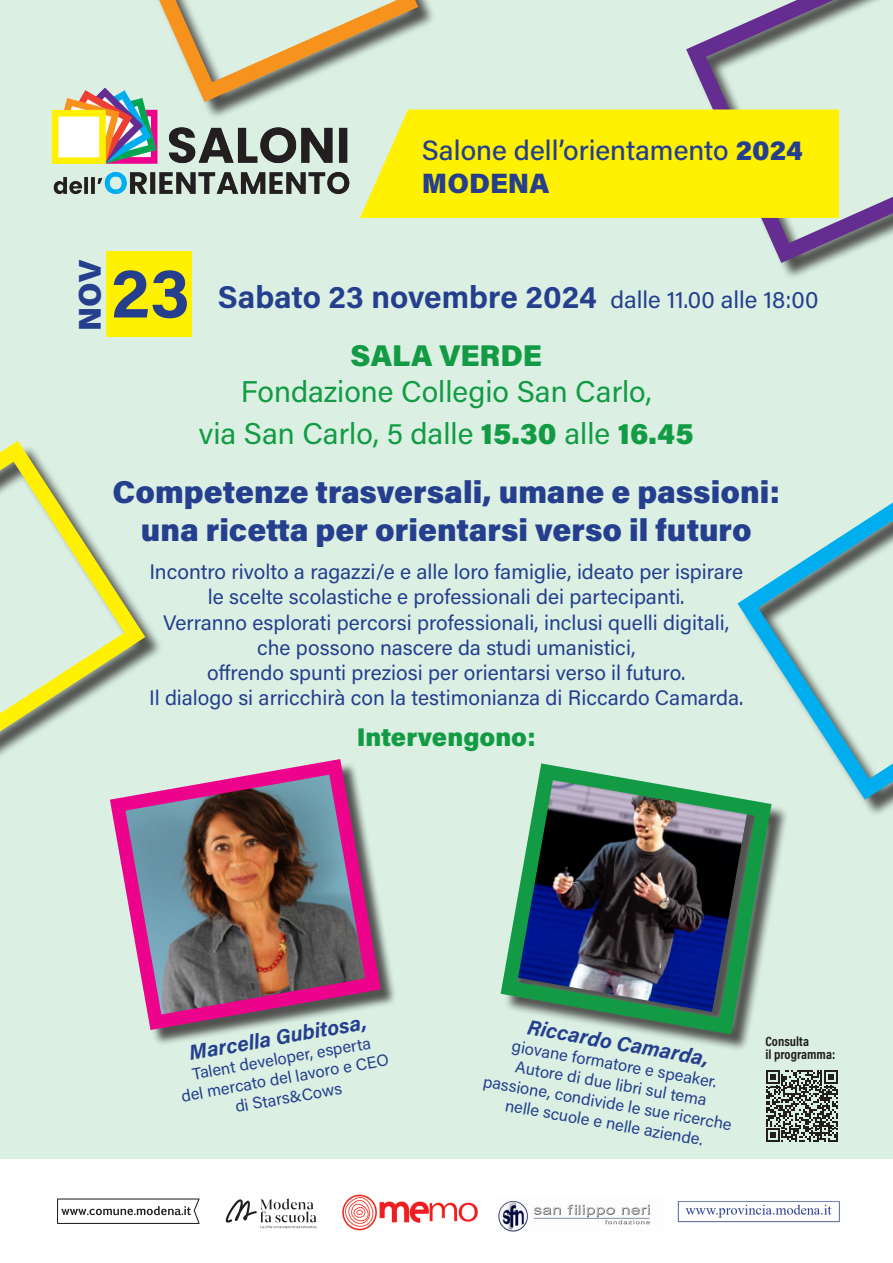
<style>
.page{position:relative;width:893px;height:1263px;background:#fff}
.page>*{position:absolute;margin:0;border:0;box-sizing:border-box;transform-origin:0 0}
.t1{font:700 70.5px "Acumin Pro";color:#253f8e}
.t2{font:900 31.5px/37.8px "Acumin Pro";color:#253f8e;text-align:center}
.t3{font:700 31.5px "Acumin Pro";color:#253f8e}
.t4{font:30px/41.4px "Acumin Pro";color:#129b44;text-align:center}
.t5{font:900 30px "Acumin Pro";color:#129b44}
.t6{font:500 27.9px/33.5px "Acumin Pro";color:#253f8e}
.t7{font:900 25.5px "Acumin Pro";color:#129b44}
.t8{font:21px/25.2px "Acumin Pro";color:#253f8e;text-align:center}
.t9{font:italic 700 21px "Acumin Pro";color:#253f8e}
.t10{font:16.5px/19.8px "Acumin Pro";color:#253f8e;text-align:center}
.t11{font:700 13.5px/13.5px "Acumin Pro Cond";color:#231f20}
.s1{font-weight:900}
.s2{font-weight:400;font-size:24px}
</style>
<div class="page">
<div style="left:0;top:0;width:893px;height:1158px;background:#dbf0e3"></div>
<svg style="left:0;top:441px;width:156px;height:315px"></svg>
<svg style="left:686px;top:0;width:207px;height:273px"></svg>
<img style="left:51px;top:90px;width:299px;height:105px">
<div style="left:360px;top:109px;width:479px;height:109px;background:#fff101"></div>
<div style="left:107px;top:252px;width:85px;height:85px;background:#fff101"></div>
<div style="left:113px;top:0;width:323px;height:120px;background:#231f20;opacity:.75"></div>
<svg style="left:100px;top:0;width:328px;height:112px"></svg>
<svg style="left:737px;top:502px;width:156px;height:308px"></svg>
<svg style="left:57px;top:1198px;width:143px;height:26px"></svg>
<svg style="left:226px;top:1198px;width:90px;height:31px"></svg>
<img style="left:342px;top:1194px;width:136px;height:37px">
<img style="left:498px;top:1201px;width:152px;height:31px">
<img style="left:677px;top:1201px;width:163px;height:22px">
<div style="left:503px;top:766px;width:286px;height:286px;background:#231f20;opacity:.75"></div>
<svg style="left:500px;top:755px;width:280px;height:288px"></svg>
<div style="left:113px;top:762px;width:284px;height:284px;background:#231f20;opacity:.75"></div>
<img style="left:102px;top:751px;width:287px;height:287px">
<svg style="left:766px;top:1070px;width:72px;height:72px"></svg>
<h3 class="t6" style="left:422px;top:132px;width:383px">Salone dell’orientamento <span class="s1">2024<br>MODENA</span></h3>
<h2 class="t2" style="left:69px;top:331px;width:72px;rotate:-90deg">NOV</h2>
<h1 class="t1" style="left:111px;top:243px;width:80px">23</h1>
<h2 class="t3" style="left:218px;top:275px;width:602px">Sabato 23 novembre 2024 <span class="s2">dalle 11.00 alle 18:00</span></h2>
<h3 class="t5" style="left:350px;top:335px;width:193px">SALA VERDE</h3>
<h3 class="t4" style="left:199px;top:370px;width:496px">Fondazione Collegio San Carlo,<br>via San Carlo, 5 dalle <span class="s1">15.30</span> alle <span class="s1">16.45</span></h3>
<h2 class="t2" style="left:113px;top:471px;width:669px">Competenze trasversali, umane e passioni: una ricetta per orientarsi verso il futuro</h2>
<p class="t8" style="left:149px;top:558px;width:596px">Incontro rivolto a ragazzi/e e alle loro famiglie, ideato per ispirare le scelte scolastiche e professionali dei partecipanti.<br>Verranno esplorati percorsi professionali, inclusi quelli digitali, che possono nascere da studi umanistici,<br>offrendo spunti preziosi per orientarsi verso il futuro.<br>Il dialogo si arricchirà con la testimonianza di Riccardo Camarda.</p>
<p class="t7" style="left:357px;top:719px;width:180px">Intervengono:</p>
<p class="t9" style="left:187px;top:1038px;width:181px;rotate:-10deg">Marcella Gubitosa,</p>
<p class="t9" style="left:530px;top:1012px;width:185px;rotate:10deg">Riccardo Camarda,</p>
<p class="t10" style="left:176px;top:1066px;width:212px;rotate:-10deg">Talent developer, esperta<br>del mercato del lavoro e CEO di Stars&amp;Cows</p>
<p class="t11" style="left:765px;top:1034px;width:71px">Consulta<br>il programma:</p>
<p class="t10" style="left:492px;top:1031px;width:254px;rotate:10deg">giovane formatore e speaker.<br>Autore di due libri sul tema passione, condivide le sue ricerche nelle scuole e nelle aziende.</p>
</div>
